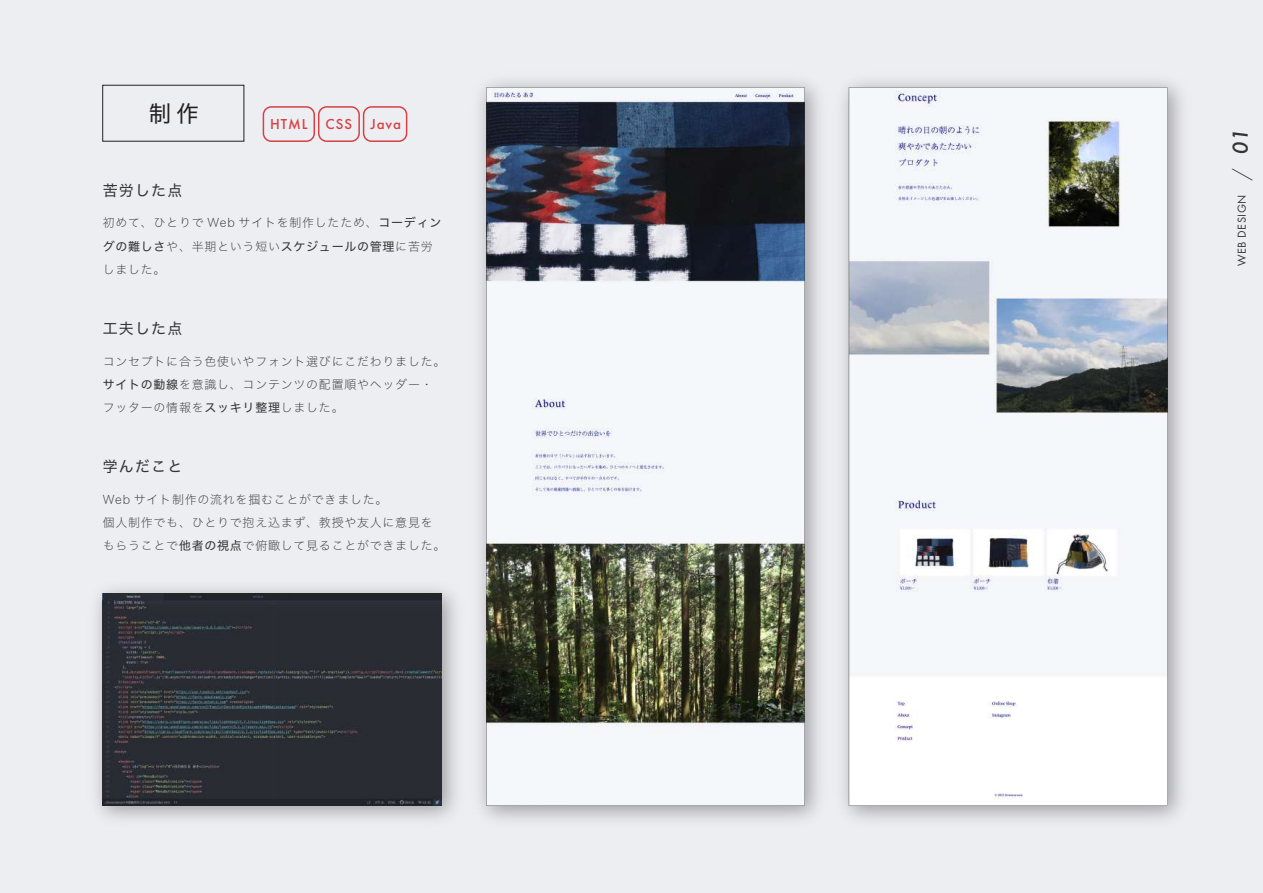
<style>
.page{position:relative;width:1263px;height:893px;background:#edeef2}
.page>*{position:absolute;margin:0;border:0;box-sizing:border-box;transform-origin:0 0}
.t1{font:22.5px "Hiragino Sans W4";color:#231f20}
.t2{font:italic 500 22.5px "Futura PT";color:#343435}
.t3{font:300 22.5px "Futura PT";color:#343435}
.t4{font:15px "Hiragino Sans W4";letter-spacing:.08em;color:#343435}
.t5{font:500 15px "Futura PT";letter-spacing:.06em;color:#d64146}
.t6{font:12px/23.2px "Hiragino Sans W1";letter-spacing:.06em;color:#343435}
.t7{font:12px "Hiragino Sans W4";letter-spacing:.06em;color:#343435}
.t8{font:12px "Futura PT";letter-spacing:.04em;color:#343435}
.s1{font-family:"Hiragino Sans W4"}
.s2{font-family:"Hiragino Sans W1"}
</style>
<div class="page">
<div style="left:102px;top:85px;width:142px;height:57px;border:1px solid #231f20"></div>
<div style="left:263px;top:106px;width:52px;height:36px;border:2px solid #d64146;border-radius:8px"></div>
<div style="left:318px;top:106px;width:42px;height:36px;border:2px solid #d64146;border-radius:8px"></div>
<div style="left:363px;top:106px;width:44px;height:36px;border:2px solid #d64146;border-radius:8px"></div>
<img style="left:97px;top:588px;width:359px;height:231px">
<img style="left:103px;top:593px;width:339px;height:212px">
<img style="left:486px;top:87px;width:319px;height:719px">
<img style="left:843px;top:81px;width:339px;height:739px">
<svg style="left:849px;top:87px;width:318px;height:719px;fill:#f4f8fb"></svg>
<h1 class="t1" style="left:149px;top:93px;width:51px">制作</h1>
<p class="t4" style="left:103px;top:177px;width:81px">苦労した点</p>
<p class="t5" style="left:270px;top:115px;width:133px">HTML CSS Java</p>
<p class="t6" style="left:103px;top:210px;width:340px">初めて、ひとりで Web サイトを制作したため、<span class="s1">コーディン</span></p>
<p class="t7" style="left:103px;top:235px;width:331px">グの難しさ<span class="s2">や、半期という短い</span>スケジュールの管理<span class="s2">に苦労</span></p>
<p class="t6" style="left:103px;top:257px;width:64px">しました。</p>
<p class="t4" style="left:103px;top:315px;width:81px">工夫した点</p>
<p class="t6" style="left:103px;top:349px;width:344px">コンセプトに合う色使いやフォント選びにこだわりました。<span class="s1">サイトの動線</span>を意識し、コンテンツの配置順やヘッダー・フッターの情報を<span class="s1">スッキリ整理</span>しました。</p>
<p class="t4" style="left:103px;top:453px;width:81px">学んだこと</p>
<p class="t6" style="left:103px;top:486px;width:344px">Web サイト制作の流れを掴むことができました。<br>個人制作でも、ひとりで抱え込まず、教授や友人に意見をもらうことで<span class="s1">他者の視点</span>で俯瞰して見ることができました。</p>
<h1 class="t2" style="left:1226px;top:155px;width:28px;rotate:-90deg">01</h1>
<h1 class="t3" style="left:1228px;top:181px;width:14px;rotate:-90deg">/</h1>
<p class="t8" style="left:1234px;top:266px;width:73px;rotate:-90deg">WEB DESIGN</p>
</div>
